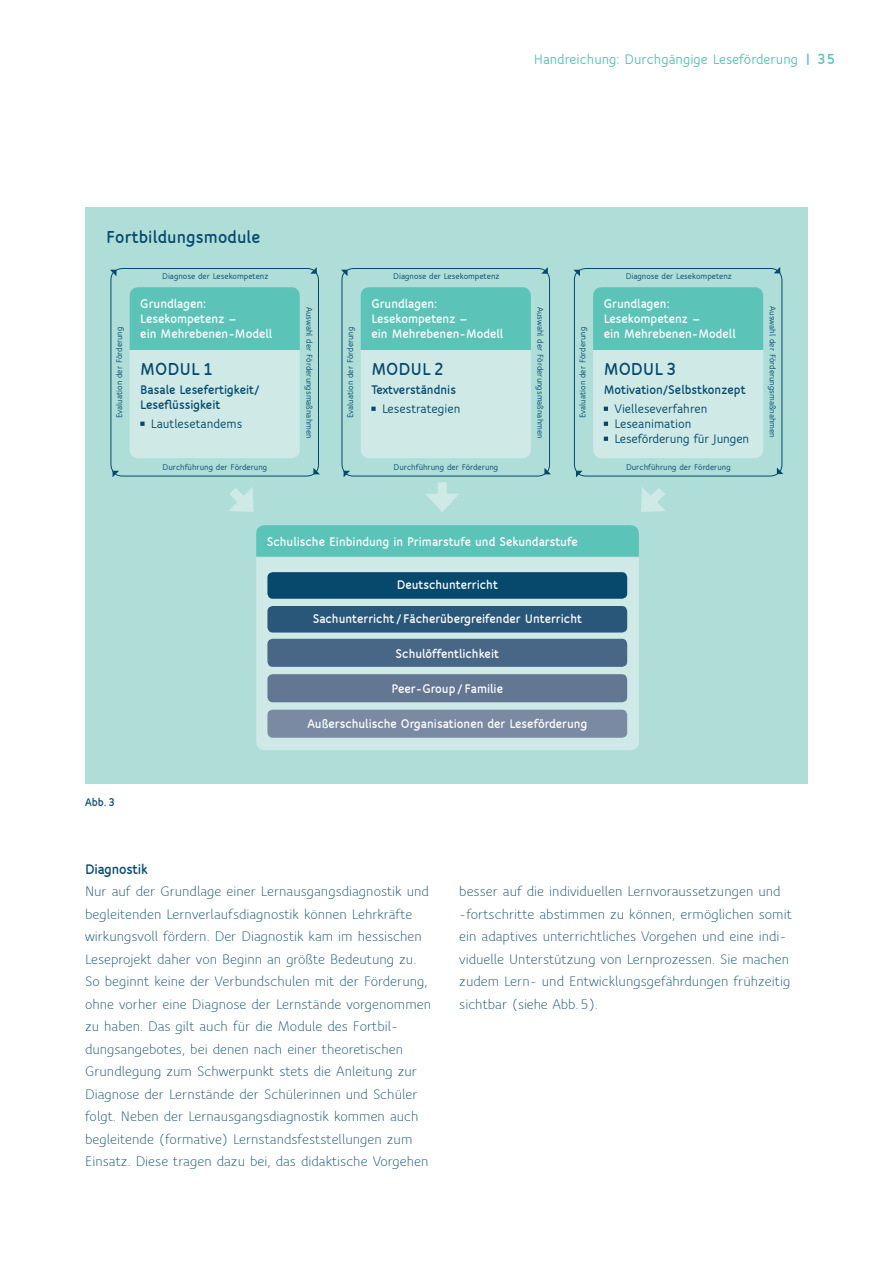
<style>
.page{position:relative;width:893px;height:1263px;background:#fff}
.page>*{position:absolute;margin:0;border:0;box-sizing:border-box;transform-origin:0 0}
.t1{font:800 18.75px "Speak TF";letter-spacing:.01em;color:#06496d}
.t2{font:15px/22.5px "Speak TF";color:#06496d}
.t3{font:700 15px "Speak TF";color:#5bc3b7}
.t4{font:800 15px "Speak TF";letter-spacing:-.01em;color:#06496d}
.t5{font:800 13.5px/15px "Speak TF";color:#fff}
.t6{font:700 13.5px/15px "Speak";color:#06496d}
.t7{font:800 13.5px/15px "Speak TF";color:#06496d}
.t8{font:800 12px "Speak TF";color:#06496d}
.t9{font:700 9px "Speak TF";color:#06496d}
.s1{font-weight:800;font-size:15.75px}
</style>
<div class="page">
<div style="left:85px;top:207px;width:723px;height:577px;background:#afded8"></div>
<svg style="left:130px;top:287px;width:170px;height:171px;background:#a4dbd4"></svg>
<div style="left:111px;top:268px;width:208px;height:208px;border:1px solid #06496d;border-radius:12px"></div>
<svg style="left:110px;top:270px;width:7px;height:6px"></svg>
<svg style="left:313px;top:468px;width:7px;height:6px"></svg>
<svg style="left:310px;top:267px;width:7px;height:7px"></svg>
<svg style="left:112px;top:471px;width:7px;height:6px"></svg>
<svg style="left:256px;top:557px;width:383px;height:193px;background:#cbe7e3"></svg>
<svg style="left:361px;top:287px;width:170px;height:171px;background:#a4dbd4"></svg>
<div style="left:256px;top:525px;width:383px;height:32px;background:#5bc3b7"></div>
<div style="left:267px;top:572px;width:360px;height:27px;background:#06496d;border-radius:5px"></div>
<div style="left:267px;top:606px;width:360px;height:26px;background:#295779;border-radius:5px"></div>
<div style="left:267px;top:639px;width:360px;height:28px;background:#486686;border-radius:5px"></div>
<div style="left:267px;top:674px;width:360px;height:28px;background:#637793;border-radius:5px"></div>
<div style="left:267px;top:710px;width:360px;height:28px;background:#7b8aa3;border-radius:5px"></div>
<div style="left:342px;top:268px;width:208px;height:208px;border:1px solid #06496d;border-radius:12px"></div>
<svg style="left:341px;top:270px;width:7px;height:6px"></svg>
<svg style="left:544px;top:468px;width:7px;height:6px"></svg>
<svg style="left:541px;top:267px;width:7px;height:7px"></svg>
<svg style="left:343px;top:471px;width:7px;height:6px"></svg>
<svg style="left:593px;top:287px;width:170px;height:171px;background:#a4dbd4"></svg>
<div style="left:574px;top:268px;width:208px;height:208px;border:1px solid #06496d;border-radius:12px"></div>
<svg style="left:574px;top:270px;width:6px;height:6px"></svg>
<svg style="left:777px;top:467px;width:6px;height:7px"></svg>
<svg style="left:774px;top:267px;width:6px;height:6px"></svg>
<svg style="left:576px;top:471px;width:7px;height:6px"></svg>
<div style="left:438px;top:482px;width:9px;height:19px;background:#cfeae6"></div>
<svg style="left:426px;top:494px;width:33px;height:18px"></svg>
<svg style="left:229px;top:487px;width:25px;height:25px"></svg>
<svg style="left:641px;top:487px;width:25px;height:25px"></svg>
<p class="t3" style="left:534px;top:50px;width:304px">Handreichung: Durchgängige Leseförderung <span class="s1">| 35</span></p>
<p class="t1" style="left:106px;top:226px;width:156px">Fortbildungsmodule</p>
<p class="t9" style="left:162px;top:271px;width:108px">Diagnose der Lesekompetenz</p>
<p class="t9" style="left:393px;top:271px;width:108px">Diagnose der Lesekompetenz</p>
<p class="t9" style="left:626px;top:271px;width:108px">Diagnose der Lesekompetenz</p>
<p class="t9" style="left:114px;top:418px;width:93px;rotate:-90deg">Evaluation der Förderung</p>
<p class="t5" style="left:140px;top:296px;width:133px">Grundlagen:<br>Lesekompetenz —<br>ein Mehrebenen-Modell</p>
<p class="t1" style="left:140px;top:357px;width:75px">MODUL1</p>
<p class="t7" style="left:140px;top:382px;width:121px">Basale Lesefertigkeit/<br>Leseflüssigkeit</p>
<p class="t6" style="left:151px;top:416px;width:93px">Lautlesetandems</p>
<p class="t9" style="left:314px;top:307px;width:133px;rotate:90deg">Auswahl der Förderungsmaßnahmen</p>
<p class="t9" style="left:345px;top:418px;width:93px;rotate:-90deg">Evaluation der Förderung</p>
<p class="t5" style="left:371px;top:296px;width:133px">Grundlagen:<br>Lesekompetenz —<br>ein Mehrebenen-Modell</p>
<p class="t1" style="left:371px;top:357px;width:75px">MODUL2</p>
<p class="t7" style="left:371px;top:382px;width:86px">Textverständnis</p>
<p class="t6" style="left:382px;top:401px;width:80px">Lesestrategien</p>
<p class="t9" style="left:545px;top:307px;width:133px;rotate:90deg">Auswahl der Förderungsmaßnahmen</p>
<p class="t9" style="left:577px;top:418px;width:93px;rotate:-90deg">Evaluation der Förderung</p>
<p class="t5" style="left:604px;top:296px;width:133px">Grundlagen:<br>Lesekompetenz —<br>ein Mehrebenen-Modell</p>
<p class="t1" style="left:604px;top:357px;width:75px">MODUL3</p>
<p class="t7" style="left:604px;top:382px;width:143px">Motivation/Selbstkonzept</p>
<p class="t6" style="left:614px;top:401px;width:136px">Vielleseverfahren<br>Leseanimation<br>Leseförderung für Jungen</p>
<p class="t9" style="left:778px;top:306px;width:133px;rotate:90deg">Auswahl der Förderungsmaßnahmen</p>
<p class="t9" style="left:163px;top:462px;width:106px">Durchführung der Förderung</p>
<p class="t9" style="left:394px;top:462px;width:106px">Durchführung der Förderung</p>
<p class="t9" style="left:626px;top:462px;width:106px">Durchführung der Förderung</p>
<p class="t8" style="left:85px;top:795px;width:32px">Abb.3</p>
<p class="t5" style="left:267px;top:534px;width:312px">Schulische Einbindung in Primarstufe und Sekundarstufe</p>
<p class="t5" style="left:397px;top:577px;width:103px">Deutschunterricht</p>
<p class="t5" style="left:313px;top:611px;width:271px">Sachunterricht / Fächerübergreifender Unterricht</p>
<p class="t5" style="left:396px;top:645px;width:105px">Schulöffentlichkeit</p>
<p class="t5" style="left:392px;top:681px;width:113px">Peer-Group/ Familie</p>
<p class="t5" style="left:307px;top:716px;width:281px">Außerschulische Organisationen der Leseförderung</p>
<p class="t4" style="left:85px;top:860px;width:64px">Diagnostik</p>
<p class="t2" style="left:85px;top:880px;width:348px">Nur auf der Grundlage einer Lernausgangsdiagnostik und begleitenden Lernverlaufsdiagnostik können Lehrkräfte wirkungsvoll fördern. Der Diagnostik kam im hessischen Leseprojekt daher von Beginn an größte Bedeutung zu.<br>So beginnt keine der Verbundschulen mit der Förderung, ohne vorher eine Diagnose der Lernstände vorgenommen zu haben. Das gilt auch für die Module des Fortbil&shy;dungsangebotes, bei denen nach einer theoretischen Grundlegung zum Schwerpunkt stets die Anleitung zur Diagnose der Lernstände der Schülerinnen und Schüler folgt. Neben der Lernausgangsdiagnostik kommen auch begleitende (formative) Lernstandsfeststellungen zum Einsatz. Diese tragen dazu bei, das didaktische Vorgehen</p>
<p class="t2" style="left:459px;top:880px;width:334px">besser auf die individuellen Lernvoraussetzungen und -fortschritte abstimmen zu können, ermöglichen somit ein adaptives unterrichtliches Vorgehen und eine indi&shy;viduelle Unterstützung von Lernprozessen. Sie machen zudem Lern- und Entwicklungsgefährdungen frühzeitig sichtbar (siehe Abb.5).</p>
</div>
